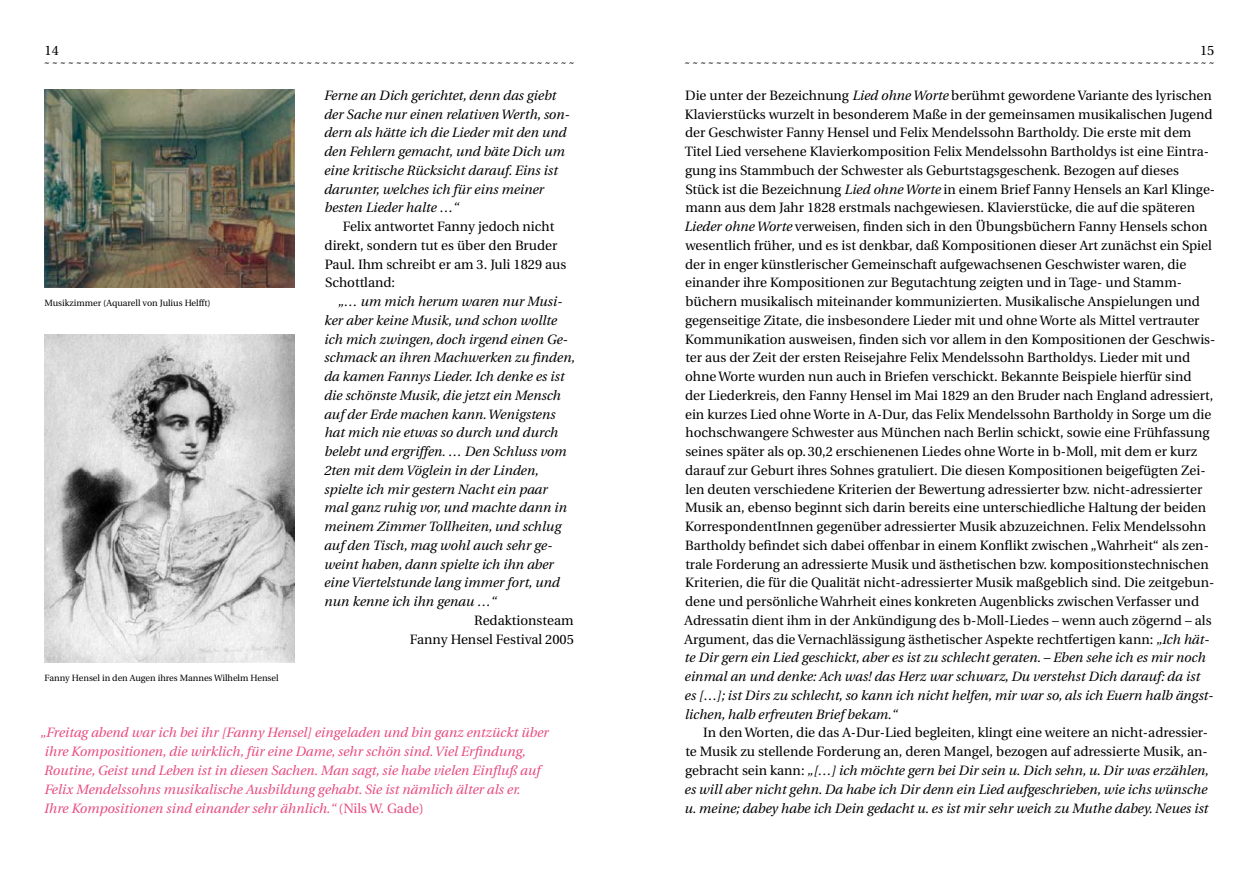
<style>
.page{position:relative;width:1259px;height:893px;background:#fff}
.page>*{position:absolute;margin:0;border:0;box-sizing:border-box;transform-origin:0 0}
.t1{font:13.5px/18.8px "Utopia";color:#000}
.t2{font:italic 13.5px/18.8px "Utopia";color:#000}
.t3{font:italic 13.5px/18.8px "Utopia";color:#e74c82}
.t4{font:12.75px "Utopia";color:#000}
.t5{font:9px "Utopia";color:#000}
.s1{font-style:normal}
.s2{font-style:italic}
</style>
<div class="page">
<img style="left:45px;top:89px;width:249px;height:198px">
<img style="left:45px;top:334px;width:249px;height:328px">
<p class="t1" style="left:45px;top:41px;width:16px">14</p>
<p class="t4" style="left:45px;top:59px;width:531px">˜ ˜ ˜ ˜ ˜ ˜ ˜ ˜ ˜ ˜ ˜ ˜ ˜ ˜ ˜ ˜ ˜ ˜ ˜ ˜ ˜ ˜ ˜ ˜ ˜ ˜ ˜ ˜ ˜ ˜ ˜ ˜ ˜ ˜ ˜ ˜ ˜ ˜ ˜ ˜ ˜ ˜ ˜ ˜ ˜ ˜ ˜ ˜ ˜ ˜ ˜ ˜ ˜ ˜ ˜ ˜ ˜ ˜ ˜ ˜ ˜ ˜ ˜ ˜ ˜ ˜ ˜</p>
<p class="t5" style="left:45px;top:298px;width:168px">Musikzimmer (Aquarell von Julius Helfft)</p>
<p class="t5" style="left:45px;top:673px;width:235px">Fanny Hensel in den Augen ihres Mannes Wilhelm Hensel</p>
<p class="t2" style="left:324px;top:86px;width:247px">Ferne an Dich gerichtet, denn das giebt der Sache nur einen relativen Werth, son&shy;dern als hätte ich die Lieder mit den und den Fehlern gemacht, und bäte Dich um eine kritische Rücksicht darauf. Eins ist darunter, wel-ches ich für eins meiner besten Lieder halte …“</p>
<p class="t1" style="left:325px;top:217px;width:243px;text-indent:18px">Felix antwortet Fanny jedoch nicht direkt, sondern tut es über den Bruder<br>Paul. Ihm schreibt er am 3. Juli 1 829 aus<br>Schottland:</p>
<p class="t2" style="left:324px;top:292px;width:252px;text-indent:14px">„… um mich herum waren nur Musi&shy;ker aber keine Musik, und schon wollte ich mich zwingen, doch irgend einen Ge&shy;schmack an ihren Machwerken zu finden, da kamen Fannys Lieder. Ich denke es ist die schönste Musik, die jetzt ein Mensch auf der Erde machen kann. Wenigstens hat mich nie etwas so durch und durch belebt und ergriffen. … Den Schluss vom 2ten mit dem Vöglein in der Linden, spielte ich mir gestern Nacht ein paar<br>mal ganz ruhig vor, und machte dann in meinem Zimmer Tollheiten, und schlug auf den Tisch, mag wohl auch sehr ge&shy;weint haben, dann spielte ich ihn aber eine Viertelstunde lang immer fort, und nun kenne ich ihn genau …“</p>
<p class="t1" style="left:410px;top:611px;width:166px;text-align:right">Redaktionsteam<br>Fanny Hensel Festival 2005</p>
<p class="t3" style="left:40px;top:724px;width:509px">„Freitag abend war ich bei ihr [Fanny Hensel] eingeladen und bin ganz entzückt über ihre Kompositionen, die wirklich, für eine Dame, sehr schön sind. Viel Erfindung, Routine, Geist und Leben ist in diesen Sachen. Man sagt, sie habe vielen Einfluß auf Felix Mendelssohns musikalische Ausbildung gehabt. Sie ist nämlich älter als er.<br>Ihre Kompositionen sind einander sehr ähnlich.“ <span class="s1">(Nils W. Gade)</span></p>
<p class="t1" style="left:1200px;top:41px;width:16px">15</p>
<p class="t4" style="left:685px;top:59px;width:531px">˜ ˜ ˜ ˜ ˜ ˜ ˜ ˜ ˜ ˜ ˜ ˜ ˜ ˜ ˜ ˜ ˜ ˜ ˜ ˜ ˜ ˜ ˜ ˜ ˜ ˜ ˜ ˜ ˜ ˜ ˜ ˜ ˜ ˜ ˜ ˜ ˜ ˜ ˜ ˜ ˜ ˜ ˜ ˜ ˜ ˜ ˜ ˜ ˜ ˜ ˜ ˜ ˜ ˜ ˜ ˜ ˜ ˜ ˜ ˜ ˜ ˜ ˜ ˜ ˜ ˜ ˜</p>
<p class="t1" style="left:684px;top:86px;width:532px">Die unter der Bezeichnung <span class="s2">Lied ohne Worte</span> berühmt gewordene Variante des lyrischen Klavierstücks wurzelt in besonderem Maße in der gemeinsamen musikalischen Jugend der Geschwister Fanny Hensel und Felix Mendelssohn Bartholdy. Die erste mit dem Titel Lied versehene Klavierkomposition Felix Mendelssohn Bartholdys ist eine Eintra&shy;gung ins Stammbuch der Schwester als Geburtstagsgeschenk. Bezogen auf dieses Stück ist die Bezeichnung <span class="s2">Lied ohne Worte</span> in einem Brief Fanny Hensels an Karl Klinge&shy;mann aus dem Jahr 1 828 erstmals nachgewiesen. Klavierstücke, die auf die späteren <span class="s2">Lieder ohne Worte</span> verweisen, finden sich in den Übungsbüchern Fanny Hensels schon wesentlich früher, und es ist denkbar, daß Kompositionen dieser Art zunächst ein Spiel der in enger künstlerischer Gemeinschaft aufgewachsenen Geschwister waren, die einan-der ihre Kompositionen zur Begutachtung zeigten und in Tage- und Stamm&shy;büchern musikalisch miteinander kommunizierten. Musikalische Anspielungen und gegenseitige Zitate, die insbesondere Lieder mit und ohne Worte als Mittel vertrauter Kommunikation ausweisen, finden sich vor allem in den Kompositionen der Geschwis&shy;ter aus der Zeit der ersten Reisejahre Felix Mendelssohn Bartholdys. Lieder mit und ohne Worte wurden nun auch in Briefen verschickt. Bekannte Beispiele hierfür sind<br>der Liederkreis, den Fanny Hensel im Mai 1 829 an den Bruder nach England adressiert, ein kurzes Lied ohne Worte in A-Dur, das Felix Mendelssohn Bartholdy in Sorge um die hochschwangere Schwester aus München nach Berlin schickt, sowie eine Frühfassung seines später als op.30,2 erschienenen Liedes ohne Worte in b-Moll, mit dem er kurz darauf zur Geburt ihres Sohnes gratuliert. Die diesen Kompositionen beigefügten Zei&shy;len deuten verschiedene Kriterien der Bewertung adressierter bzw. nicht-adressierter Musik an, ebenso beginnt sich darin bereits eine unterschiedliche Haltung der beiden KorrespondentInnen gegenüber adressierter Musik abzuzeichnen. Felix Mendelssohn Bartholdy befindet sich dabei offenbar in einem Konflikt zwischen „Wahrheit“ als zen&shy;trale Forderung an adressierte Musik und ästhetischen bzw. kompositionstechnischen Kriterien, die für die Qualität nicht-adressierter Musik maßgeblich sind. Die zeitgebun&shy;dene und persönliche Wahrheit eines konkreten Augenblicks zwischen Verfasser und Adressatin dient ihm in der Ankündigung des b-Moll-Liedes – wenn auch zögernd – als Argument, das die Vernachlässigung ästhetischer Aspekte rechtfertigen kann: <span class="s2">„Ich hät&shy;te Dir gern ein Lied geschickt, aber es ist zu schlecht geraten. – Eben sehe ich es mir noch einmal an und denke: Ach was! das Herz war schwarz, Du verstehst Dich darauf: da ist<br>es […]; ist Dirs zu schlecht, so kann ich nicht helfen, mir war so, als ich Euern halb ängst&shy;lichen, halb erfreuten Brief bekam.“</span></p>
<p class="t2" style="left:684px;top:724px;width:525px;text-indent:19px"><span class="s1">In den Worten, die das A-Dur-Lied begleiten, klingt eine weitere an nicht-adressier&shy;te Musik zu stellende Forderung an, deren Mangel, bezogen auf adressierte Musik, an&shy;gebracht sein kann:</span> „[…] ich möchte gern bei Dir sein u. Dich sehn, u. Dir was erzählen, es will aber nicht gehn. Da habe ich Dir denn ein Lied aufgeschrieben, wie ichs wünsche u. meine; dabey habe ich Dein gedacht u. es ist mir sehr weich zu Muthe dabey. Neues ist</p>
</div>
